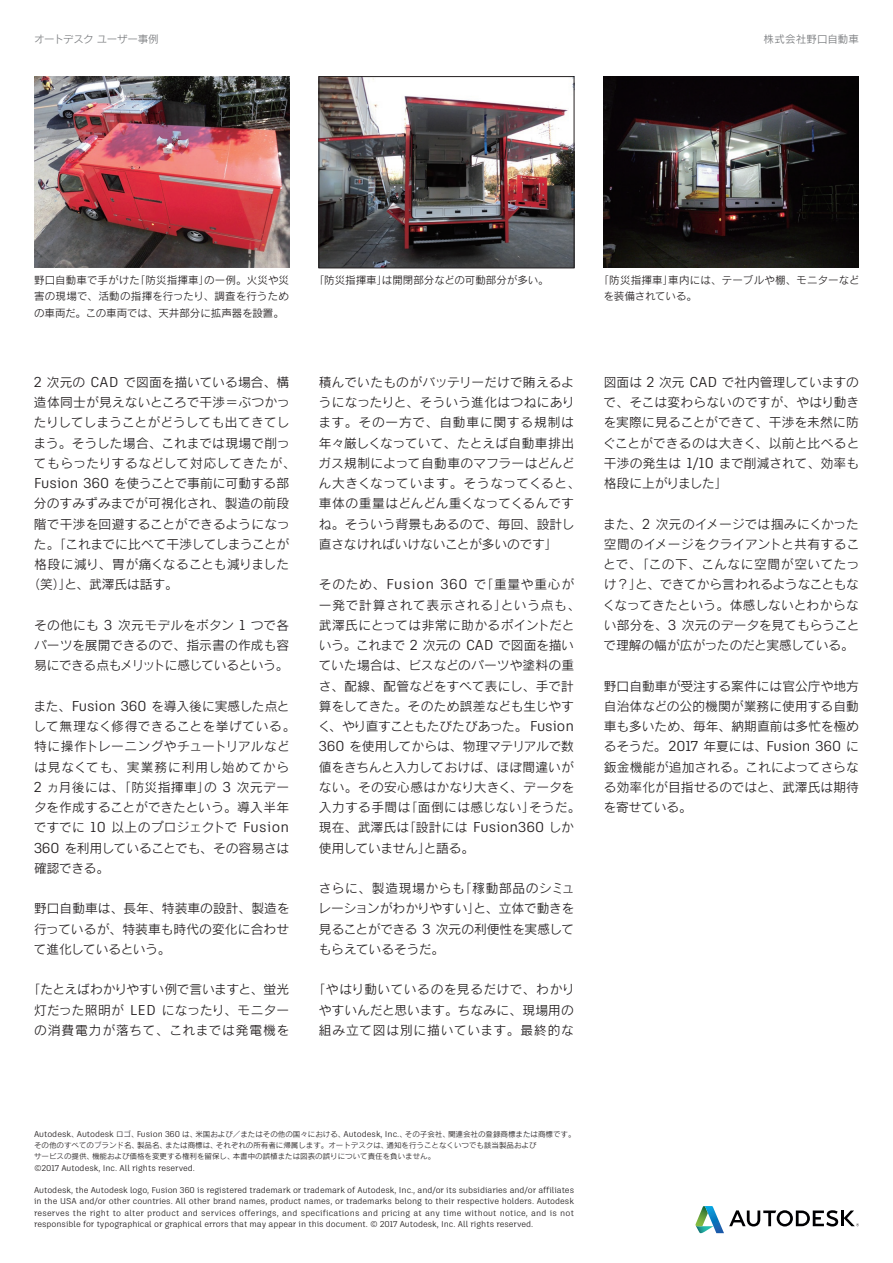
<style>
.page{position:relative;width:893px;height:1263px;background:#fff}
.page>*{position:absolute;margin:0;border:0;box-sizing:border-box;transform-origin:0 0}
.t1{font:14.25px "Artifakt Legend";color:#231f20}
.t2{font:12.75px/20.2px "Rodin Pro M";letter-spacing:.005em;color:#231f20;text-align:justify}
.t3{font:12.75px/20.2px "Rodin Pro M";letter-spacing:.03em;color:#231f20;text-align:center}
.t4{font:12.75px "Rodin Pro M";letter-spacing:-.02em;color:#231f20}
.t5{font:12.75px "Rodin Pro M";letter-spacing:-.03em;color:#231f20}
.t6{font:12.75px "Rodin Pro M";letter-spacing:.035em;color:#231f20}
.t7{font:10.5px/16.8px "Rodin Pro M";color:#231f20;text-align:justify}
.t8{font:10.5px/16.8px "Rodin Pro M";letter-spacing:.02em;color:#231f20}
.t9{font:10.5px "Rodin Pro M";letter-spacing:-.01em;color:#76787b}
.t10{font:10.5px "Rodin Pro M";letter-spacing:.015em;color:#76787b}
.t11{font:8.4px/11.2px "Artifakt Legend";color:#231f20;text-align:justify}
.t12{font:7.5px/11.2px "Rodin Pro M";color:#231f20}
.s1{font-family:"Artifakt Legend";font-size:14.25px}
.s2{font-family:"Rodin Pro M";font-size:12.75px}
.s3{font-family:"Artifakt Legend";font-size:8.4px}
</style>
<div class="page">
<img style="left:34px;top:77px;width:255px;height:191px">
<img style="left:321px;top:79px;width:251px;height:187px">
<div style="left:319px;top:77px;width:255px;height:191px;border:1px solid #231f20"></div>
<img style="left:604px;top:77px;width:255px;height:191px">
<hr style="left:841px;top:1210px;width:3px;height:16px;background:#000002">
<svg style="left:844px;top:1210px;width:15px;height:16px"></svg>
<svg style="left:695px;top:1206px;width:143px;height:27px"></svg>
<p class="t9" style="left:34px;top:32px;width:126px">オートデスクユーザー事例</p>
<p class="t10" style="left:764px;top:32px;width:97px">株式会社野口自動車</p>
<p class="t7" style="left:34px;top:271px;width:257px">野口自動車で手がけた「防災指揮車」の一例。火災や災害の現場で、活動の指揮を行ったり、調査を行うための車両だ。この車両では、天井部分に拡声器を設置。</p>
<p class="t2" style="left:34px;top:371px;width:257px"><span class="s1">2</span> 次元の <span class="s1">CAD</span> で図面を描いている場合、構</p>
<p class="t2" style="left:34px;top:392px;width:257px">造体同士が見えないところで干渉＝ぶつかっ</p>
<p class="t2" style="left:34px;top:412px;width:257px">たりしてしまうことがどうしても出てきてし</p>
<p class="t2" style="left:33px;top:432px;width:257px">まう。そうした場合、これまでは現場で削っ</p>
<p class="t6" style="left:34px;top:455px;width:264px">てもらったりするなどして対応してきたが、</p>
<p class="t4" style="left:34px;top:475px;width:257px"><span class="s1">Fusion 360</span> を使うことで事前に可動する部</p>
<p class="t2" style="left:34px;top:493px;width:257px">分のすみずみまでが可視化され、製造の前段</p>
<p class="t2" style="left:34px;top:513px;width:257px">階で干渉を回避することができるようになっ</p>
<p class="t5" style="left:34px;top:536px;width:257px">た。「これまでに比べて干渉してしまうことが</p>
<p class="t2" style="left:34px;top:554px;width:257px">格段に減り、胃が痛くなることも減りました</p>
<p class="t2" style="left:27px;top:574px;width:152px">（笑）」と、武澤氏は話す。</p>
<p class="t2" style="left:34px;top:614px;width:257px">その他にも <span class="s1">3</span> 次元モデルをボタン <span class="s1">1</span> つで各パーツを展開できるので、指示書の作成も容易にできる点もメリットに感じているという。</p>
<p class="t2" style="left:33px;top:695px;width:264px;text-align:left">また、<span class="s1">Fusion 360</span> を導入後に実感した点として無理なく修得できることを挙げている。特に操作トレーニングやチュートリアルなどは見なくても、実業務に利用し始めてから<br><span class="s1">2</span> ヵ月後には、「防災指揮車」の <span class="s1">3</span> 次元データを作成することができたという。導入半年ですでに <span class="s1">10</span> 以上のプロジェクトで <span class="s1">Fusion<br>360</span> を利用していることでも、その容易さは確認できる。</p>
<p class="t2" style="left:34px;top:898px;width:257px">野口自動車は、長年、特装車の設計、製造を行っているが、特装車も時代の変化に合わせて進化しているという。</p>
<p class="t2" style="left:28px;top:979px;width:264px;text-align:center">「たとえばわかりやすい例で言いますと、蛍光灯だった照明が <span class="s1">LED</span> になったり、モニターの消費電力が落ちて、これまでは発電機を</p>
<p class="t7" style="left:314px;top:271px;width:237px">「防災指揮車」は開閉部分などの可動部分が多い。</p>
<p class="t8" style="left:604px;top:271px;width:257px;text-indent:-5px">「防災指揮車」車内には、テーブルや棚、モニターなどを装備されている。</p>
<p class="t2" style="left:318px;top:371px;width:264px;text-align:left">積んでいたものがバッテリーだけで賄えるようになったりと、そういう進化はつねにあります。その一方で、自動車に関する規制は年々厳しくなっていて、たとえば自動車排出ガス規制によって自動車のマフラーはどんどん大きくなっています。そうなってくると、車体の重量はどんどん重くなってくるんですね。そういう背景もあるので、毎回、設計し直さなければいけないことが多いのです」</p>
<p class="t2" style="left:318px;top:574px;width:264px;text-align:left">そのため、<span class="s1">Fusion 360</span> で「重量や重心が一発で計算されて表示される」という点も、武澤氏にとっては非常に助かるポイントだという。これまで <span class="s1">2</span> 次元の <span class="s1">CAD</span> で図面を描いていた場合は、ビスなどのパーツや塗料の重さ、配線、配管などをすべて表にし、手で計算をしてきた。そのため誤差なども生じやすく、やり直すこともたびたびあった。 <span class="s1">Fusion<br>360</span> を使用してからは、物理マテリアルで数値をきちんと入力しておけば、ほぼ間違いがない。その安心感はかなり大きく、データを入力する手間は「面倒には感じない」そうだ。現在、武澤氏は「設計には <span class="s1">Fusion360</span> しか使用していません」と語る。</p>
<p class="t2" style="left:318px;top:878px;width:258px">さらに、製造現場からも「稼動部品のシミュレーションがわかりやすい」と、立体で動きを見ることができる <span class="s1">3</span> 次元の利便性を実感してもらえているそうだ。</p>
<p class="t3" style="left:313px;top:979px;width:264px">「やはり動いているのを見るだけで、わかりやすいんだと思います。ちなみに、現場用の組み立て図は別に描いています。最終的な</p>
<p class="t2" style="left:603px;top:371px;width:258px">図面は <span class="s1">2</span> 次元 <span class="s1">CAD</span> で社内管理していますので、そこは変わらないのですが、やはり動きを実際に見ることができて、干渉を未然に防ぐことができるのは大きく、以前と比べると干渉の発生は <span class="s1">1/10</span> まで削減されて、効率も格段に上がりました」</p>
<p class="t2" style="left:603px;top:513px;width:258px">また、<span class="s1">2</span> 次元のイメージでは掴みにくかった空間のイメージをクライアントと共有することで、「この下、こんなに空間が空いてたっけ？」と、できてから言われるようなこともなくなってきたという。体感しないとわからない部分を、<span class="s1">3</span> 次元のデータを見てもらうことで理解の幅が広がったのだと実感している。</p>
<p class="t2" style="left:604px;top:675px;width:257px">野口自動車が受注する案件には官公庁や地方自治体などの公的機関が業務に使用する自動車も多いため、毎年、納期直前は多忙を極め</p>
<p class="t1" style="left:604px;top:736px;width:257px"><span class="s2">るそうだ。</span> 2017 <span class="s2">年夏には、</span>Fusion 360 <span class="s2">に</span></p>
<p class="t2" style="left:604px;top:756px;width:257px">鈑金機能が追加される。これによってさらなる効率化が目指せるのではと、武澤氏は期待を寄せている。</p>
<p class="t12" style="left:34px;top:1128px;width:543px"><span class="s3">Autodesk</span>、<span class="s3">Autodesk</span> ロゴ、<span class="s3">Fusion 360</span> は、米国および／またはその他の国々における、<span class="s3">Autodesk, Inc.</span>、その子会社、関連会社の登録商標または商標です。その他のすべてのブランド名、製品名、または商標は、それぞれの所有者に帰属します。オートデスクは、通知を行うことなくいつでも該当製品および<br>サービスの提供、機能および価格を変更する権利を留保し、本書中の誤植または図表の誤りについて責任を負いません。</p>
<p class="t11" style="left:34px;top:1162px;width:163px">©2017 Autodesk, Inc. All rights reserved.</p>
<p class="t11" style="left:34px;top:1184px;width:542px">Autodesk, the Autodesk logo, Fusion 360 is registered trademark or trademark of Autodesk, Inc., and/or its subsidiaries and/or affiliates in the USA and/or other countries. All other brand names, product names, or trademarks belong to their respective holders. Autodesk reserves the right to alter product and services offerings, and specifications and pricing at any time without notice, and is not responsible for typographical or graphical errors that may appear in this document. © 2017 Autodesk, Inc. All rights reserved.</p>
</div>
